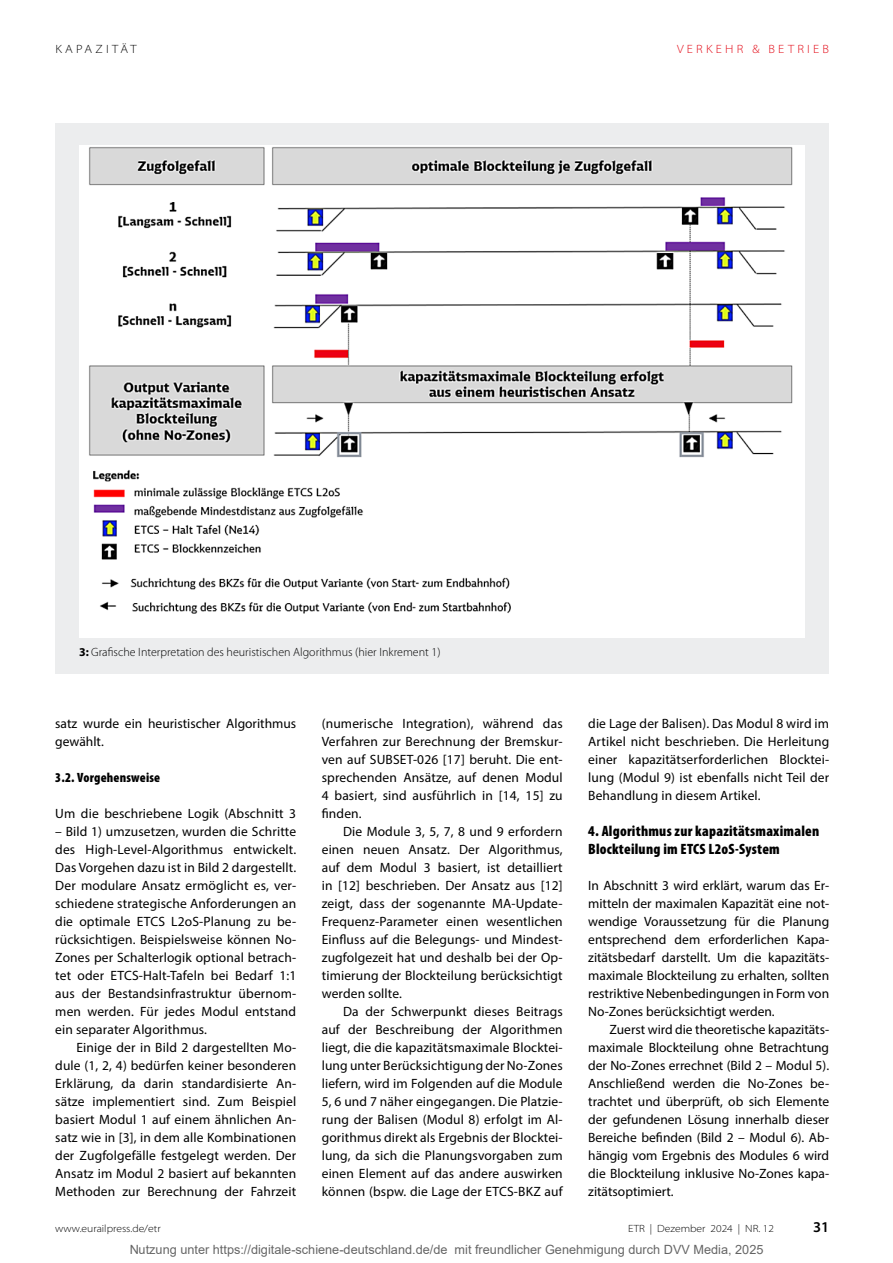
<style>
.page{position:relative;width:893px;height:1263px;background:#fff}
.page>*{position:absolute;margin:0;border:0;box-sizing:border-box;transform-origin:0 0}
.t1{font:900 condensed 15px/18px "Myriad Pro";letter-spacing:.015em;color:#000}
.t2{font:600 15px "Myriad Pro";color:#000}
.t3{font:13.5px/18px "Myriad Pro";letter-spacing:.01em;color:#000;text-align:justify}
.t4{font:900 condensed 13.5px "Myriad Pro";letter-spacing:.015em;color:#000}
.t5{font:12.75px "Arial";color:rgb(0 0 0/.61)}
.t6{font:300 12px "Myriad Pro";color:#000}
.t7{font:300 semi-expanded 12px "Myriad Pro";letter-spacing:.27em;color:#e30613}
.t8{font:300 semi-expanded 12px "Myriad Pro";letter-spacing:.27em;color:#000}
.t9{font:300 semi-expanded 10.5px "Myriad Pro";color:#000}
.s1{font-weight:700}
</style>
<div class="page">
<div style="left:55px;top:123px;width:774px;height:551px;background:#ecedee"></div>
<div style="left:79px;top:145px;width:725px;height:493px;background:#fff"></div>
<img style="left:89px;top:147px;width:704px;height:467px">
<p class="t8" style="left:55px;top:42px;width:83px">KAPAZITÄT</p>
<p class="t7" style="left:677px;top:42px;width:153px">VERKEHR &amp; BETRIEB</p>
<p class="t6" style="left:79px;top:645px;width:363px"><span class="s1">3:</span> Grafische Interpretation des heuristischen Algorithmus (hier Inkrement 1)</p>
<p class="t3" style="left:55px;top:714px;width:242px">satz wurde ein heuristischer Algorithmus gewählt.</p>
<p class="t4" style="left:55px;top:770px;width:107px">3.2. Vorgehensweise</p>
<p class="t3" style="left:55px;top:804px;width:242px">Um die beschriebene Logik (Abschnitt 3</p>
<p class="t3" style="left:55px;top:822px;width:242px">– Bild 1) umzusetzen, wurden die Schritte des High-Level-Algorithmus entwickelt.<br>Das Vorgehen dazu ist in Bild 2 dargestellt.<br>Der modulare Ansatz ermöglicht es, ver&shy;schiedene strategische Anforderungen an die optimale ETCS L2oS-Planung zu be&shy;rücksichtigen. Beispielsweise können No-Zones per Schalterlogik optional betrach&shy;tet oder ETCS-Halt-Tafeln bei Bedarf 1:1 aus der Bestandsinfrastruktur übernom&shy;men werden. Für jedes Modul entstand ein separater Algorithmus.</p>
<p class="t3" style="left:55px;top:1038px;width:242px;text-indent:21px">Einige der in Bild 2 dargestellten Mo&shy;dule (1, 2, 4) bedürfen keiner besonderen Erklärung, da darin standardisierte An&shy;sätze implementiert sind. Zum Beispiel basiert Modul 1 auf einem ähnlichen An&shy;satz wie in [3], in dem alle Kombinationen der Zugfolgefälle festgelegt werden. Der Ansatz im Modul 2 basiert auf bekannten Methoden zur Berechnung der Fahrzeit</p>
<p class="t3" style="left:322px;top:714px;width:242px">(numerische Integration), während das Verfahren zur Berechnung der Bremskur&shy;ven auf SUBSET-026 [17] beruht. Die ent&shy;sprechenden Ansätze, auf denen Modul 4 basiert, sind ausführlich in [14, 15] zu finden.</p>
<p class="t3" style="left:322px;top:822px;width:242px;text-indent:21px">Die Module 3, 5, 7, 8 und 9 erfordern einen neuen Ansatz. Der Algorithmus, auf dem Modul 3 basiert, ist detailliert in [12] beschrieben. Der Ansatz aus [12] zeigt, dass der sogenannte MA-Update-Frequenz-Parameter einen wesentlichen Einfluss auf die Belegungs- und Mindest&shy;zugfolgezeit hat und deshalb bei der Op&shy;timierung der Blockteilung berücksichtigt werden sollte.</p>
<p class="t3" style="left:322px;top:1002px;width:242px;text-indent:21px">Da der Schwerpunkt dieses Beitrags auf der Beschreibung der Algorithmen liegt, die die kapazitätsmaximale Blocktei&shy;lung unter Berücksichtigung der No-Zones liefern, wird im Folgenden auf die Module 5, 6 und 7 näher eingegangen. Die Platzie&shy;rung der Balisen (Modul 8) erfolgt im Al&shy;gorithmus direkt als Ergebnis der Blocktei&shy;lung, da sich die Planungsvorgaben zum einen Element auf das andere auswirken können (bspw. die Lage der ETCS-BKZ auf</p>
<p class="t3" style="left:588px;top:714px;width:242px">die Lage der Balisen). Das Modul 8 wird im Artikel nicht beschrieben. Die Herleitung einer kapazitätserforderlichen Blocktei&shy;lung (Modul 9) ist ebenfalls nicht Teil der Behandlung in diesem Artikel.</p>
<p class="t1" style="left:588px;top:822px;width:233px">4. Algorithmus zur kapazitätsmaximalen<br>Blockteilung im ETCS L2oS-System</p>
<p class="t3" style="left:588px;top:876px;width:242px">In Abschnitt 3 wird erklärt, warum das Er&shy;mitteln der maximalen Kapazität eine not&shy;wendige Voraussetzung für die Planung entsprechend dem erforderlichen Kapa&shy;zitätsbedarf darstellt. Um die kapazitäts&shy;maximale Blockteilung zu erhalten, sollten restriktive Nebenbedingungen in Form von No-Zones berücksichtigt werden.</p>
<p class="t3" style="left:588px;top:1020px;width:242px;text-indent:21px">Zuerst wird die theoretische kapazitäts&shy;maximale Blockteilung ohne Betrachtung der No-Zones errechnet (Bild 2 – Modul 5).<br>Anschließend werden die No-Zones be&shy;trachtet und überprüft, ob sich Elemente der gefundenen Lösung innerhalb dieser Bereiche befinden (Bild 2 – Modul 6). Ab&shy;hängig vom Ergebnis des Modules 6 wird die Blockteilung inklusive No-Zones kapa&shy;zitätsoptimiert.</p>
<p class="t9" style="left:55px;top:1222px;width:107px">www.eurailpress.de/etr</p>
<p class="t9" style="left:628px;top:1222px;width:147px">ETR | Dezember 2024 | NR. 12</p>
<p class="t2" style="left:813px;top:1217px;width:18px">31</p>
<p class="t5" style="left:129px;top:1241px;width:635px">Nutzung unter https://digitale-schiene-deutschland.de/de mit freundlicher Genehmigung durch DVV Media, 2025</p>
</div>
